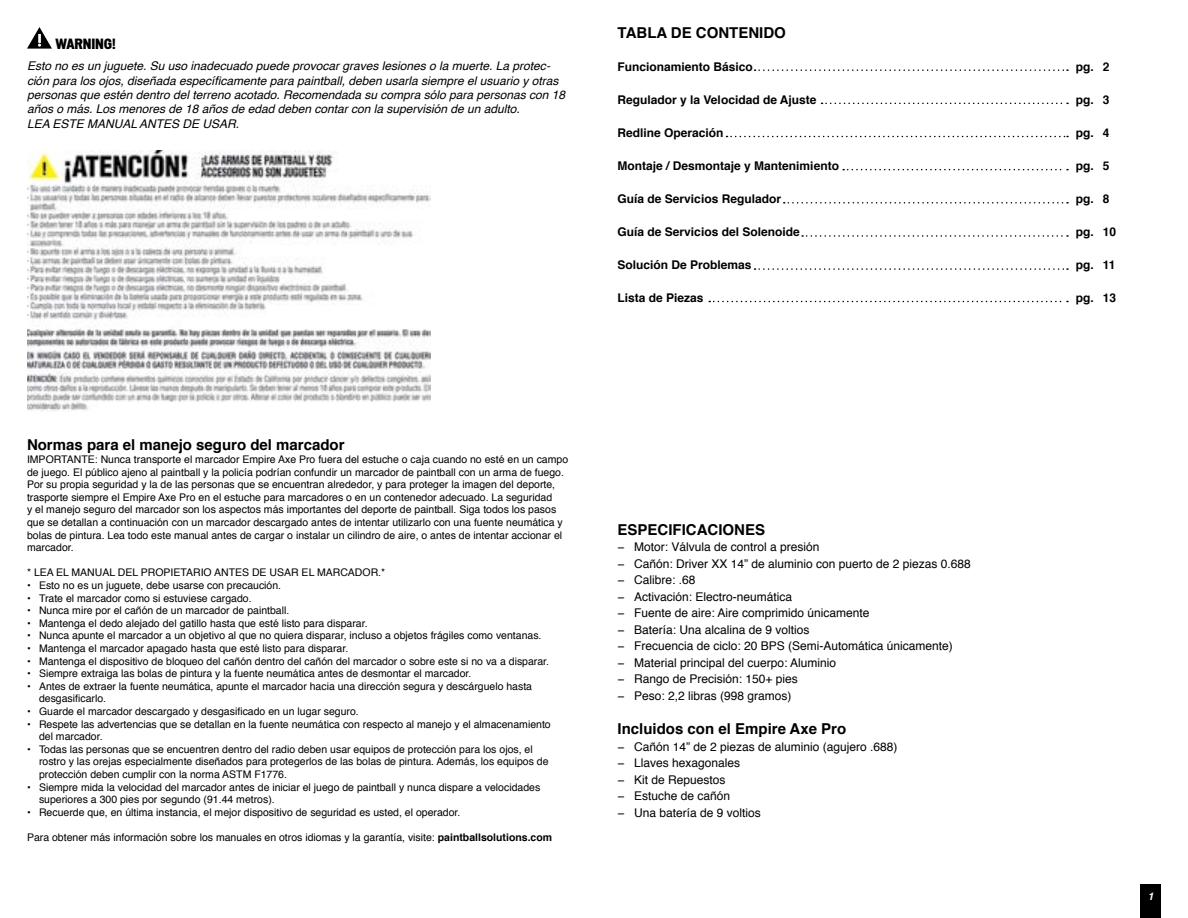
<style>
.page{position:relative;width:1188px;height:918px;background:#fff}
.page>*{position:absolute;margin:0;border:0;box-sizing:border-box;transform-origin:0 0}
.t1{font:700 15px "Helvetica";color:#000}
.t2{font:900 condensed 13.5px "Vonnes";letter-spacing:-.01em;color:#000}
.t3{font:12px/16.5px "Helvetica";color:#000}
.t4{font:italic 12px/14.4px "Helvetica";color:#000}
.t5{font:700 12px "Helvetica";color:#000}
.t6{font:10.5px/12.6px "Helvetica";color:#000}
.t7{font:italic 700 10.5px "Helvetica";color:#fff}
.s1{font-weight:700}
</style>
<div class="page">
<div style="left:1140px;top:885px;width:21px;height:33px;background:#000"></div>
<svg style="left:27px;top:27px;width:25px;height:22px"></svg>
<svg style="left:755px;top:69px;width:313px;height:2px"></svg>
<svg style="left:727px;top:136px;width:341px;height:1px"></svg>
<svg style="left:843px;top:169px;width:225px;height:1px"></svg>
<svg style="left:822px;top:103px;width:246px;height:1px"></svg>
<svg style="left:784px;top:202px;width:284px;height:2px"></svg>
<svg style="left:802px;top:235px;width:266px;height:2px"></svg>
<svg style="left:755px;top:268px;width:313px;height:2px"></svg>
<svg style="left:709px;top:301px;width:359px;height:1px"></svg>
<img style="left:27px;top:150px;width:403px;height:261px">
<p class="t2" style="left:56px;top:36px;width:62px">WARNING!</p>
<p class="t4" style="left:27px;top:59px;width:540px">Esto no es un juguete. Su uso inadecuado puede provocar graves lesiones o la muerte. La protec&shy;ción para los ojos, diseñada específicamente para paintball, deben usarla siempre el usuario y otras personas que estén dentro del terreno acotado. Recomendada su compra sólo para personas con 18 años o más. Los menores de 18 años de edad deben contar con la supervisión de un adulto.<br>LEA ESTE MANUAL ANTES DE USAR.</p>
<h1 class="t1" style="left:618px;top:21px;width:170px">TABLA DE CONTENIDO</h1>
<p class="t5" style="left:618px;top:57px;width:137px">Funcionamiento Básico</p>
<p class="t5" style="left:618px;top:90px;width:200px">Regulador y la Velocidad de Ajuste</p>
<p class="t5" style="left:618px;top:123px;width:108px">Redline Operación</p>
<p class="t5" style="left:618px;top:156px;width:223px">Montaje / Desmontaje y Mantenimiento</p>
<p class="t5" style="left:618px;top:189px;width:165px">Guía de Servicios Regulador</p>
<p class="t5" style="left:618px;top:222px;width:184px">Guía de Servicios del Solenoide</p>
<p class="t5" style="left:618px;top:255px;width:136px">Solución De Problemas</p>
<p class="t5" style="left:618px;top:288px;width:88px">Lista de Piezas</p>
<h1 class="t1" style="left:27px;top:433px;width:319px">Normas para el manejo seguro del marcador</h1>
<p class="t6" style="left:27px;top:453px;width:543px">IMPORTANTE: Nunca transporte el marcador Empire Axe Pro fuera del estuche o caja cuando no esté en un campo de juego. El público ajeno al paintball y la policía podrían confundir un marcador de paintball con un arma de fuego.<br>Por su propia seguridad y la de las personas que se encuentran alrededor, y para proteger la imagen del deporte, trasporte siempre el Empire Axe Pro en el estuche para marcadores o en un contenedor adecuado. La seguridad<br>y el manejo seguro del marcador son los aspectos más importantes del deporte de paintball. Siga todos los pasos que se detallan a continuación con un marcador descargado antes de intentar utilizarlo con una fuente neumática y bolas de pintura. Lea todo este manual antes de cargar o instalar un cilindro de aire, o antes de intentar accionar el marcador.</p>
<p class="t6" style="left:27px;top:567px;width:360px">* LEA EL MANUAL DEL PROPIETARIO ANTES DE USAR EL MARCADOR.*</p>
<p class="t6" style="left:27px;top:579px;width:256px">• Esto no es un juguete, debe usarse con precaución.</p>
<p class="t6" style="left:27px;top:592px;width:226px">• Trate el marcador como si estuviese cargado.</p>
<p class="t6" style="left:27px;top:605px;width:264px">• Nunca mire por el cañón de un marcador de paintball.</p>
<p class="t6" style="left:27px;top:617px;width:342px">• Mantenga el dedo alejado del gatillo hasta que esté listo para disparar.</p>
<p class="t6" style="left:27px;top:630px;width:516px">• Nunca apunte el marcador a un objetivo al que no quiera disparar, incluso a objetos frágiles como ventanas.</p>
<p class="t6" style="left:27px;top:642px;width:323px">• Mantenga el marcador apagado hasta que esté listo para disparar.</p>
<p class="t6" style="left:27px;top:655px;width:524px">• Mantenga el dispositivo de bloqueo del cañón dentro del cañón del marcador o sobre este si no va a disparar.</p>
<p class="t6" style="left:27px;top:668px;width:446px">• Siempre extraiga las bolas de pintura y la fuente neumática antes de desmontar el marcador.</p>
<p class="t6" style="left:39px;top:680px;width:495px;text-indent:-12px">• Antes de extraer la fuente neumática, apunte el marcador hacia una dirección segura y descárguelo hasta desgasificarlo.</p>
<p class="t6" style="left:27px;top:705px;width:333px">• Guarde el marcador descargado y desgasificado en un lugar seguro.</p>
<p class="t6" style="left:39px;top:718px;width:513px;text-indent:-12px">• Respete las advertencias que se detallan en la fuente neumática con respecto al manejo y el almacenamiento del marcador.</p>
<p class="t6" style="left:39px;top:743px;width:511px;text-indent:-12px">• Todas las personas que se encuentren dentro del radio deben usar equipos de protección para los ojos, el rostro y las orejas especialmente diseñados para protegerlos de las bolas de pintura. Además, los equipos de protección deben cumplir con la norma ASTM F1776.</p>
<p class="t6" style="left:39px;top:781px;width:503px;text-indent:-12px">• Siempre mida la velocidad del marcador antes de iniciar el juego de paintball y nunca dispare a velocidades superiores a 300 pies por segundo (91.44 metros).</p>
<p class="t6" style="left:27px;top:806px;width:435px">• Recuerde que, en última instancia, el mejor dispositivo de seguridad es usted, el operador.</p>
<p class="t6" style="left:27px;top:831px;width:527px">Para obtener más información sobre los manuales en otros idiomas y la garantía, visite: <span class="s1">paintballsolutions.com</span></p>
<h1 class="t1" style="left:618px;top:517px;width:149px">ESPECIFICACIONES</h1>
<p class="t3" style="left:618px;top:539px;width:355px">− Motor: Válvula de control a presión<br>− Cañón: Driver XX 14” de aluminio con puerto de 2 piezas 0.688 − Calibre: .68<br>− Activación: Electro-neumática<br>− Fuente de aire: Aire comprimido únicamente<br>− Batería: Una alcalina de 9 voltios<br>− Frecuencia de ciclo: 20 BPS (Semi-Automática únicamente)<br>− Material principal del cuerpo: Aluminio<br>− Rango de Precisión: 150+ pies<br>− Peso: 2,2 libras (998 gramos)</p>
<h1 class="t1" style="left:618px;top:717px;width:230px">Incluidos con el Empire Axe Pro</h1>
<p class="t3" style="left:618px;top:739px;width:281px">− Cañón 14” de 2 piezas de aluminio (agujero .688) − Llaves hexagonales<br>− Kit de Repuestos<br>− Estuche de cañón<br>− Una batería de 9 voltios</p>
<p class="t5" style="left:1076px;top:57px;width:35px">pg. 2</p>
<p class="t5" style="left:1076px;top:90px;width:35px">pg. 3</p>
<p class="t5" style="left:1076px;top:123px;width:35px">pg. 4</p>
<p class="t5" style="left:1076px;top:156px;width:35px">pg. 5</p>
<p class="t5" style="left:1076px;top:189px;width:35px">pg. 8</p>
<p class="t5" style="left:1076px;top:222px;width:42px">pg. 10</p>
<p class="t5" style="left:1076px;top:255px;width:41px">pg. 11</p>
<p class="t5" style="left:1076px;top:288px;width:42px">pg. 13</p>
<p class="t7" style="left:1148px;top:888px;width:7px">1</p>
</div>
